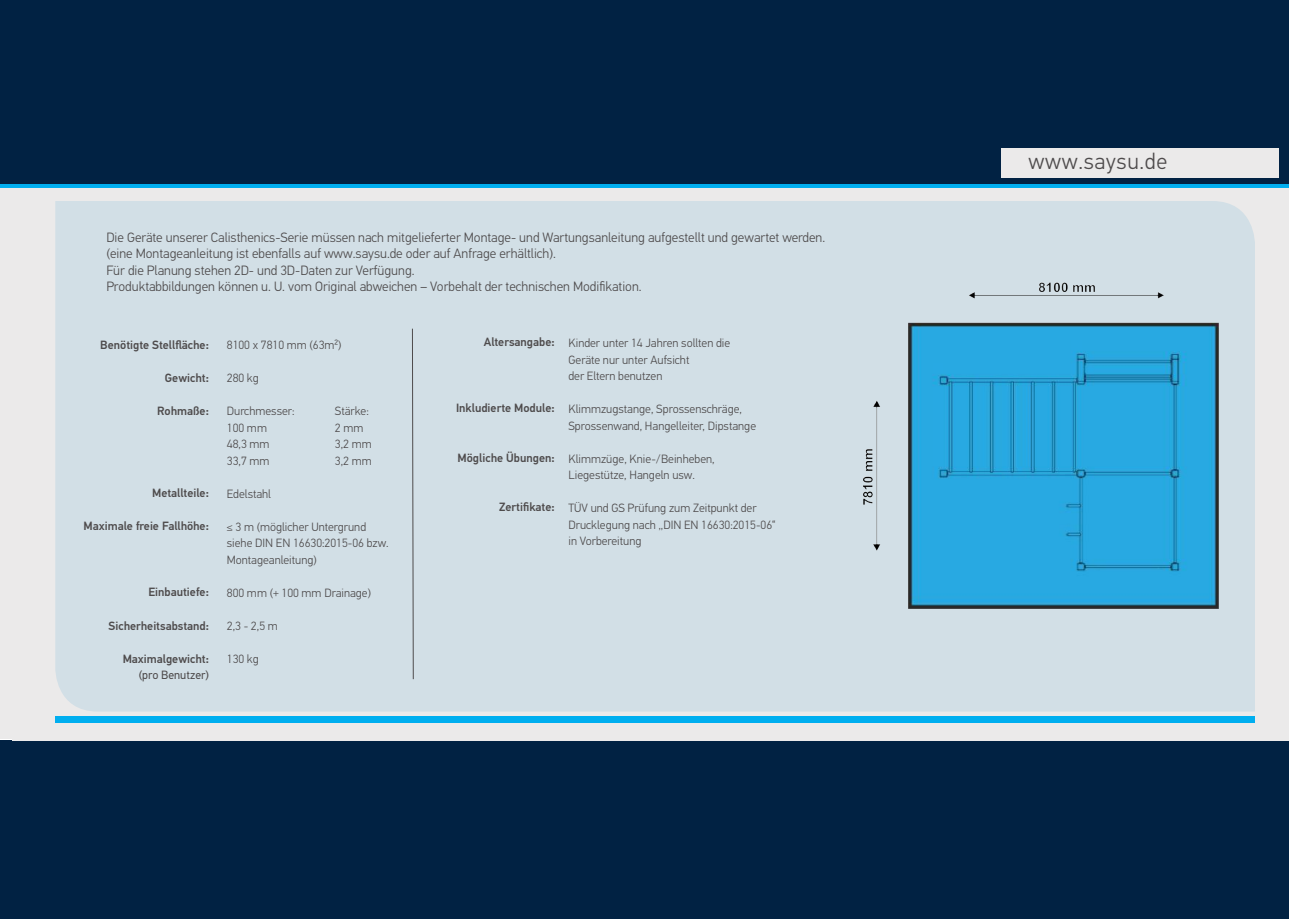
<style>
.page{position:relative;width:1289px;height:919px;background:#fff}
.page>*{position:absolute;margin:0;border:0;box-sizing:border-box;transform-origin:0 0}
.t1{font:300 22.5px "PF Din Text Pro";letter-spacing:.03em;color:#4e4b4c}
.t2{font:300 13.5px/16.2px "PF Din Text Pro";color:#4e4b4c}
.t3{font:300 12px/16.5px "PF Din Text Pro";color:#4e4b4c}
.t4{font:500 12px "PF Din Text Pro";color:#4e4b4c}
.t5{font:12px "PF Din Text Pro";color:#4e4b4c}
</style>
<div class="page">
<div style="left:0;top:0;width:13px;height:185px;background:#012243"></div>
<div style="left:12px;top:0;width:1276px;height:184px;background:#012243"></div>
<div style="left:0;top:740px;width:13px;height:178px;background:#012243"></div>
<div style="left:12px;top:740px;width:1276px;height:178px;background:#012243"></div>
<div style="left:0;top:184px;width:32px;height:554px;background:#ebeaea"></div>
<hr style="left:0;top:184px;width:17px;height:3px;background:#00aeef">
<div style="left:13px;top:184px;width:1275px;height:556px;background:#ebeaea"></div>
<div style="left:55px;top:201px;width:1199px;height:510px;background:#d2dfe6"></div>
<div style="left:55px;top:715px;width:1199px;height:7px;background:#00aeef"></div>
<svg style="left:412px;top:328px;width:1px;height:351px"></svg>
<img style="left:863px;top:282px;width:355px;height:326px">
<hr style="left:12px;top:184px;width:1276px;height:3px;background:#00aeef">
<div style="left:1001px;top:148px;width:277px;height:29px;background:#ebeaea"></div>
<p class="t2" style="left:106px;top:230px;width:720px">Die Geräte unserer Calisthenics-Serie müssen nach mitgelieferter Montage- und Wartungsanleitung aufgestellt und gewartet werden. (eine Montageanleitung ist ebenfalls auf www.saysu.de oder auf Anfrage erhältlich).<br>Für die Planung stehen 2D- und 3D-Daten zur Verfügung.<br>Produktabbildungen können u. U. vom Original abweichen – Vorbehalt der technischen Modifikation.</p>
<p class="t4" style="left:100px;top:337px;width:110px">Benötigte Stellfläche:</p>
<p class="t4" style="left:165px;top:370px;width:46px">Gewicht:</p>
<p class="t4" style="left:157px;top:403px;width:53px">Rohmaße:</p>
<p class="t4" style="left:152px;top:486px;width:58px">Metallteile:</p>
<p class="t4" style="left:84px;top:519px;width:127px">Maximale freie Fallhöhe:</p>
<p class="t4" style="left:148px;top:585px;width:62px">Einbautiefe:</p>
<p class="t4" style="left:109px;top:618px;width:102px">Sicherheitsabstand:</p>
<p class="t4" style="left:123px;top:651px;width:88px">Maximalgewicht:</p>
<p class="t5" style="left:139px;top:667px;width:72px">(pro Benutzer)</p>
<p class="t3" style="left:227px;top:337px;width:116px">8100 x 7810 mm (63m²)</p>
<p class="t3" style="left:227px;top:370px;width:33px">280 kg</p>
<p class="t3" style="left:227px;top:403px;width:69px">Durchmesser:</p>
<p class="t3" style="left:335px;top:403px;width:35px">Stärke:</p>
<p class="t3" style="left:227px;top:419px;width:42px">100 mm</p>
<p class="t3" style="left:335px;top:419px;width:30px">2 mm</p>
<p class="t3" style="left:227px;top:436px;width:44px">48,3 mm</p>
<p class="t3" style="left:335px;top:436px;width:38px">3,2 mm</p>
<p class="t3" style="left:227px;top:452px;width:44px">33,7 mm</p>
<p class="t3" style="left:335px;top:452px;width:38px">3,2 mm</p>
<p class="t3" style="left:227px;top:485px;width:46px">Edelstahl</p>
<p class="t3" style="left:227px;top:518px;width:163px">≤ 3 m (möglicher Untergrund siehe DIN EN 16630:2015-06 bzw.<br>Montageanleitung)</p>
<p class="t3" style="left:227px;top:584px;width:146px">800 mm (+ 100 mm Drainage)</p>
<p class="t3" style="left:227px;top:617px;width:52px">2,3 - 2,5 m</p>
<p class="t3" style="left:227px;top:650px;width:33px">130 kg</p>
<p class="t4" style="left:484px;top:335px;width:72px">Altersangabe:</p>
<p class="t4" style="left:456px;top:401px;width:100px">Inkludierte Module:</p>
<p class="t4" style="left:457px;top:450px;width:99px">Mögliche Übungen:</p>
<p class="t4" style="left:499px;top:500px;width:57px">Zertifikate:</p>
<p class="t3" style="left:568px;top:335px;width:163px">Kinder unter 14 Jahren sollten die<br>Geräte nur unter Aufsicht<br>der Eltern benutzen</p>
<p class="t3" style="left:568px;top:401px;width:189px">Klimmzugstange, Sprossenschräge,<br>Sprossenwand, Hangelleiter, Dipstange</p>
<p class="t3" style="left:568px;top:450px;width:148px">Klimmzüge, Knie-/Beinheben,<br>Liegestütze, Hangeln usw.</p>
<p class="t3" style="left:568px;top:500px;width:209px">TÜV und GS Prüfung zum Zeitpunkt der<br>Drucklegung nach „DIN EN 16630:2015-06“ in Vorbereitung</p>
<h1 class="t1" style="left:1028px;top:148px;width:140px">www.saysu.de</h1>
</div>
